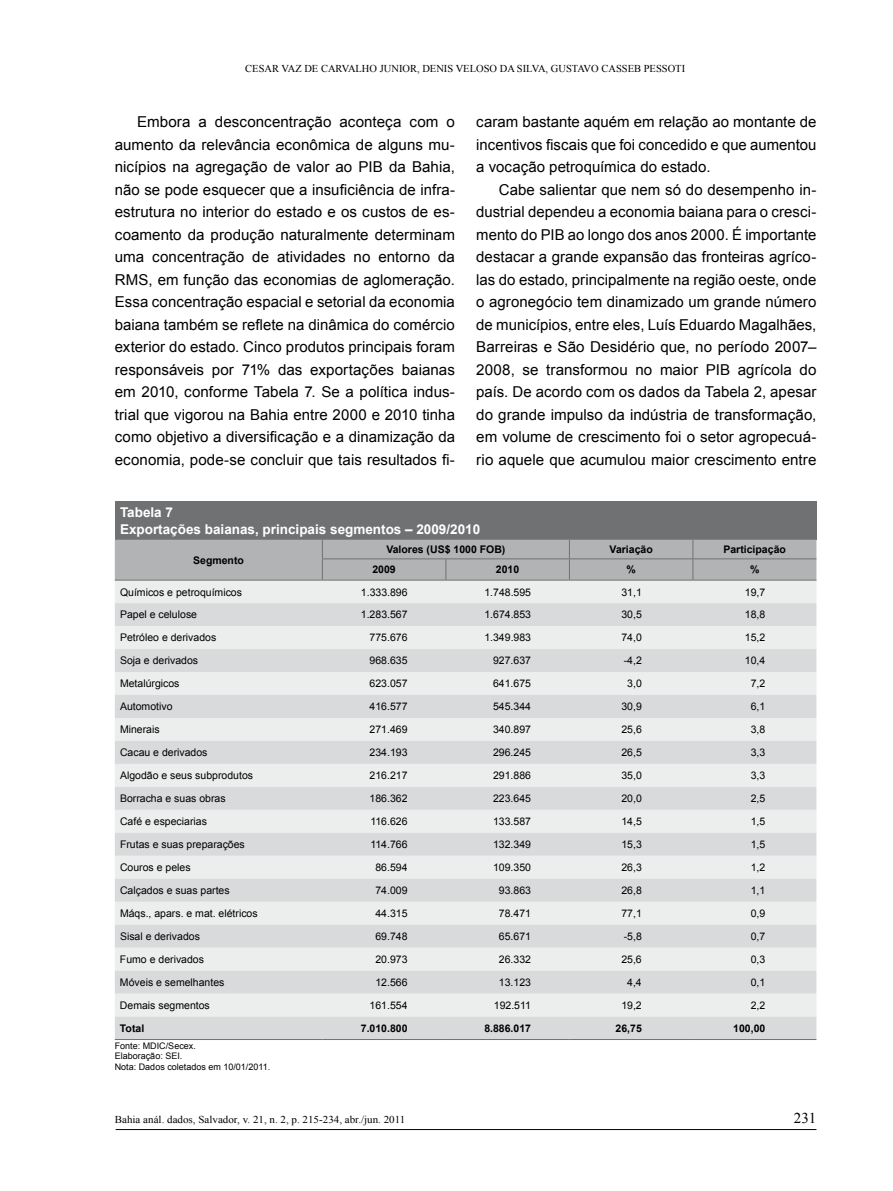
<style>
.page{position:relative;width:893px;height:1191px;background:#fff}
.page>*{position:absolute;margin:0;border:0;box-sizing:border-box;transform-origin:0 0}
.t1{font:15px/22.5px "Arial";letter-spacing:.005em;color:#000;text-align:justify}
.t2{font:15px "Times New Roman";color:#000}
.t3{font:700 13.5px/16.2px "Arial";color:#fff}
.t4{font:10.5px "Arial";color:#000}
.t5{font:700 10.5px "Arial";color:#000}
.t6{font:10.5px "Times New Roman";color:#000}
.t7{font:10.5px "Times New Roman";color:#000;scale:1.05 1}
.t8{font:9px/10.5px "Arial";color:#000}
</style>
<div class="page">
<hr style="left:116px;top:1129px;width:700px;height:1px;background:#000">
<div style="left:115px;top:501px;width:701px;height:39px;background:#707172"></div>
<div style="left:115px;top:581px;width:701px;height:22px;background:#eceded"></div>
<svg style="left:115px;top:603px;width:701px;height:436px;background:#e2e3e3"></svg>
<div style="left:115px;top:540px;width:701px;height:40px;background:#b1b3b4"></div>
<hr style="left:115px;top:580px;width:207px;height:1px;background:#707172">
<hr style="left:322px;top:580px;width:124px;height:1px;background:#707172">
<hr style="left:446px;top:580px;width:123px;height:1px;background:#707172">
<hr style="left:569px;top:580px;width:124px;height:1px;background:#707172">
<hr style="left:693px;top:580px;width:123px;height:1px;background:#707172">
<hr style="left:115px;top:1039px;width:207px;height:1px;background:#707172">
<hr style="left:322px;top:1039px;width:124px;height:1px;background:#707172">
<hr style="left:446px;top:1039px;width:123px;height:1px;background:#707172">
<hr style="left:569px;top:1039px;width:124px;height:1px;background:#707172">
<hr style="left:693px;top:1039px;width:123px;height:1px;background:#707172">
<p class="t6" style="left:245px;top:61px;width:441px">CESAR VAZ DE CARVALHO JUNIOR, DENIS VELOS O DA SILVA, GUS TAVO CASSEB PESS OTI</p>
<p class="t1" style="left:115px;top:111px;width:342px;text-indent:22px">Embora a desconcentração aconteça com o aumento da relevância econômica de alguns mu&shy;nicípios na agregação de valor ao PIB da Bahia, não se pode esquecer que a insuficiência de infra&shy;estrutura no interior do estado e os custos de es&shy;coamento da produção naturalmente determinam uma concentração de atividades no entorno da RMS, em função das economias de aglomeração.<br>Essa concentração espacial e setorial da economia baiana também se reflete na dinâmica do comércio exterior do estado. Cinco produtos principais foram responsáveis por 71% das exportações baianas em 2010, conforme Tabela 7. Se a política indus&shy;trial que vigorou na Bahia entre 2000 e 2010 tinha como objetivo a diversificação e a dinamização da economia, pode-se concluir que tais resultados fi-</p>
<p class="t1" style="left:476px;top:111px;width:342px">caram bastante aquém em relação ao montante de incentivos fiscais que foi concedido e que aumentou a vocação petroquímica do estado.</p>
<p class="t1" style="left:476px;top:178px;width:342px;text-indent:22px">Cabe salientar que nem só do desempenho in&shy;dustrial dependeu a economia baiana para o cresci&shy;mento do PIB ao longo dos anos 2000. É importante destacar a grande expansão das fronteiras agríco&shy;las do estado, principalmente na região oeste, onde o agronegócio tem dinamizado um grande número de municípios, entre eles, Luís Eduardo Magalhães, Barreiras e São Desidério que, no período 2007– 2008, se transformou no maior PIB agrícola do país. De acordo com os dados da Tabela 2, apesar do grande impulso da indústria de transformação, em volume de crescimento foi o setor agropecuá&shy;rio aquele que acumulou maior crescimento entre</p>
<p class="t3" style="left:120px;top:505px;width:362px">Tabela 7<br>Exportações baianas, principais segmentos – 2009/2010</p>
<p class="t5" style="left:193px;top:553px;width:52px">Segmento</p>
<p class="t5" style="left:386px;top:542px;width:121px">Valores (US$ 1000 FOB)</p>
<p class="t5" style="left:610px;top:542px;width:45px">Variação</p>
<p class="t5" style="left:723px;top:542px;width:64px">Participação</p>
<p class="t5" style="left:372px;top:563px;width:25px">2009</p>
<p class="t5" style="left:496px;top:563px;width:25px">2010</p>
<p class="t5" style="left:626px;top:563px;width:11px">%</p>
<p class="t5" style="left:750px;top:563px;width:11px">%</p>
<p class="t4" style="left:120px;top:585px;width:123px">Químicos e petroquímicos</p>
<p class="t4" style="left:361px;top:585px;width:48px">1.333.896</p>
<p class="t4" style="left:484px;top:585px;width:48px">1.748.595</p>
<p class="t4" style="left:621px;top:585px;width:22px">31,1</p>
<p class="t4" style="left:745px;top:585px;width:22px">19,7</p>
<p class="t4" style="left:120px;top:608px;width:79px">Papel e celulose</p>
<p class="t4" style="left:361px;top:608px;width:48px">1.283.567</p>
<p class="t4" style="left:484px;top:608px;width:48px">1.674.853</p>
<p class="t4" style="left:621px;top:608px;width:22px">30,5</p>
<p class="t4" style="left:745px;top:608px;width:22px">18,8</p>
<p class="t4" style="left:120px;top:631px;width:98px">Petróleo e derivados</p>
<p class="t4" style="left:370px;top:631px;width:39px">775.676</p>
<p class="t4" style="left:484px;top:631px;width:48px">1.349.983</p>
<p class="t4" style="left:621px;top:631px;width:22px">74,0</p>
<p class="t4" style="left:745px;top:631px;width:22px">15,2</p>
<p class="t4" style="left:120px;top:654px;width:80px">Soja e derivados</p>
<p class="t4" style="left:370px;top:654px;width:39px">968.635</p>
<p class="t4" style="left:493px;top:654px;width:39px">927.637</p>
<p class="t4" style="left:624px;top:654px;width:20px">-4,2</p>
<p class="t4" style="left:745px;top:654px;width:22px">10,4</p>
<p class="t4" style="left:120px;top:677px;width:61px">Metalúrgicos</p>
<p class="t4" style="left:370px;top:677px;width:39px">623.057</p>
<p class="t4" style="left:493px;top:677px;width:39px">641.675</p>
<p class="t4" style="left:627px;top:677px;width:16px">3,0</p>
<p class="t4" style="left:751px;top:677px;width:16px">7,2</p>
<p class="t4" style="left:120px;top:699px;width:54px">Automotivo</p>
<p class="t4" style="left:370px;top:699px;width:39px">416.577</p>
<p class="t4" style="left:493px;top:699px;width:39px">545.344</p>
<p class="t4" style="left:621px;top:699px;width:22px">30,9</p>
<p class="t4" style="left:751px;top:699px;width:16px">6,1</p>
<p class="t4" style="left:120px;top:722px;width:41px">Minerais</p>
<p class="t4" style="left:370px;top:722px;width:39px">271.469</p>
<p class="t4" style="left:493px;top:722px;width:39px">340.897</p>
<p class="t4" style="left:621px;top:722px;width:22px">25,6</p>
<p class="t4" style="left:751px;top:722px;width:16px">3,8</p>
<p class="t4" style="left:120px;top:745px;width:89px">Cacau e derivados</p>
<p class="t4" style="left:370px;top:745px;width:39px">234.193</p>
<p class="t4" style="left:493px;top:745px;width:39px">296.245</p>
<p class="t4" style="left:621px;top:745px;width:22px">26,5</p>
<p class="t4" style="left:751px;top:745px;width:16px">3,3</p>
<p class="t4" style="left:120px;top:768px;width:135px">Algodão e seus subprodutos</p>
<p class="t4" style="left:370px;top:768px;width:39px">216.217</p>
<p class="t4" style="left:493px;top:768px;width:39px">291.886</p>
<p class="t4" style="left:621px;top:768px;width:22px">35,0</p>
<p class="t4" style="left:751px;top:768px;width:16px">3,3</p>
<p class="t4" style="left:120px;top:791px;width:107px">Borracha e suas obras</p>
<p class="t4" style="left:370px;top:791px;width:39px">186.362</p>
<p class="t4" style="left:493px;top:791px;width:39px">223.645</p>
<p class="t4" style="left:621px;top:791px;width:22px">20,0</p>
<p class="t4" style="left:751px;top:791px;width:16px">2,5</p>
<p class="t4" style="left:120px;top:814px;width:88px">Café e especiarias</p>
<p class="t4" style="left:370px;top:814px;width:39px">116.626</p>
<p class="t4" style="left:493px;top:814px;width:39px">133.587</p>
<p class="t4" style="left:621px;top:814px;width:22px">14,5</p>
<p class="t4" style="left:751px;top:814px;width:16px">1,5</p>
<p class="t4" style="left:120px;top:837px;width:126px">Frutas e suas preparações</p>
<p class="t4" style="left:370px;top:837px;width:39px">114.766</p>
<p class="t4" style="left:493px;top:837px;width:39px">132.349</p>
<p class="t4" style="left:621px;top:837px;width:22px">15,3</p>
<p class="t4" style="left:751px;top:837px;width:16px">1,5</p>
<p class="t4" style="left:120px;top:860px;width:72px">Couros e peles</p>
<p class="t4" style="left:375px;top:860px;width:34px">86.594</p>
<p class="t4" style="left:493px;top:860px;width:39px">109.350</p>
<p class="t4" style="left:621px;top:860px;width:22px">26,3</p>
<p class="t4" style="left:751px;top:860px;width:16px">1,2</p>
<p class="t4" style="left:120px;top:883px;width:111px">Calçados e suas partes</p>
<p class="t4" style="left:375px;top:883px;width:34px">74.009</p>
<p class="t4" style="left:499px;top:883px;width:34px">93.863</p>
<p class="t4" style="left:621px;top:883px;width:22px">26,8</p>
<p class="t4" style="left:751px;top:883px;width:16px">1,1</p>
<p class="t4" style="left:120px;top:906px;width:139px">Máqs., apars. e mat. elétricos</p>
<p class="t4" style="left:375px;top:906px;width:34px">44.315</p>
<p class="t4" style="left:499px;top:906px;width:34px">78.471</p>
<p class="t4" style="left:621px;top:906px;width:22px">77,1</p>
<p class="t4" style="left:751px;top:906px;width:16px">0,9</p>
<p class="t4" style="left:120px;top:929px;width:81px">Sisal e derivados</p>
<p class="t4" style="left:375px;top:929px;width:34px">69.748</p>
<p class="t4" style="left:499px;top:929px;width:34px">65.671</p>
<p class="t4" style="left:624px;top:929px;width:20px">-5,8</p>
<p class="t4" style="left:751px;top:929px;width:16px">0,7</p>
<p class="t4" style="left:120px;top:952px;width:86px">Fumo e derivados</p>
<p class="t4" style="left:375px;top:952px;width:34px">20.973</p>
<p class="t4" style="left:499px;top:952px;width:34px">26.332</p>
<p class="t4" style="left:621px;top:952px;width:22px">25,6</p>
<p class="t4" style="left:751px;top:952px;width:16px">0,3</p>
<p class="t4" style="left:120px;top:975px;width:106px">Móveis e semelhantes</p>
<p class="t4" style="left:375px;top:975px;width:34px">12.566</p>
<p class="t4" style="left:499px;top:975px;width:34px">13.123</p>
<p class="t4" style="left:627px;top:975px;width:16px">4,4</p>
<p class="t4" style="left:751px;top:975px;width:16px">0,1</p>
<p class="t4" style="left:120px;top:998px;width:91px">Demais segmentos</p>
<p class="t4" style="left:370px;top:998px;width:39px">161.554</p>
<p class="t4" style="left:494px;top:998px;width:39px">192.511</p>
<p class="t4" style="left:621px;top:998px;width:22px">19,2</p>
<p class="t4" style="left:751px;top:998px;width:16px">2,2</p>
<p class="t5" style="left:120px;top:1021px;width:26px">Total</p>
<p class="t5" style="left:361px;top:1021px;width:48px">7.010.800</p>
<p class="t5" style="left:484px;top:1021px;width:48px">8.886.017</p>
<p class="t5" style="left:616px;top:1021px;width:28px">26,75</p>
<p class="t5" style="left:733px;top:1021px;width:34px">100,00</p>
<p class="t8" style="left:115px;top:1040px;width:157px">Fonte: MDIC/Secex.<br>Elaboração: SEI.<br>Nota: Dados coletados em 10/01/2011.</p>
<p class="t7" style="left:115px;top:1112px;width:278px">BAHIA ANÁL. DADOS, SALVADOR, V. 21, N. 2, P. 215-234, ABR./JUN. 2011</p>
<p class="t2" style="left:794px;top:1107px;width:24px">231</p>
</div>
